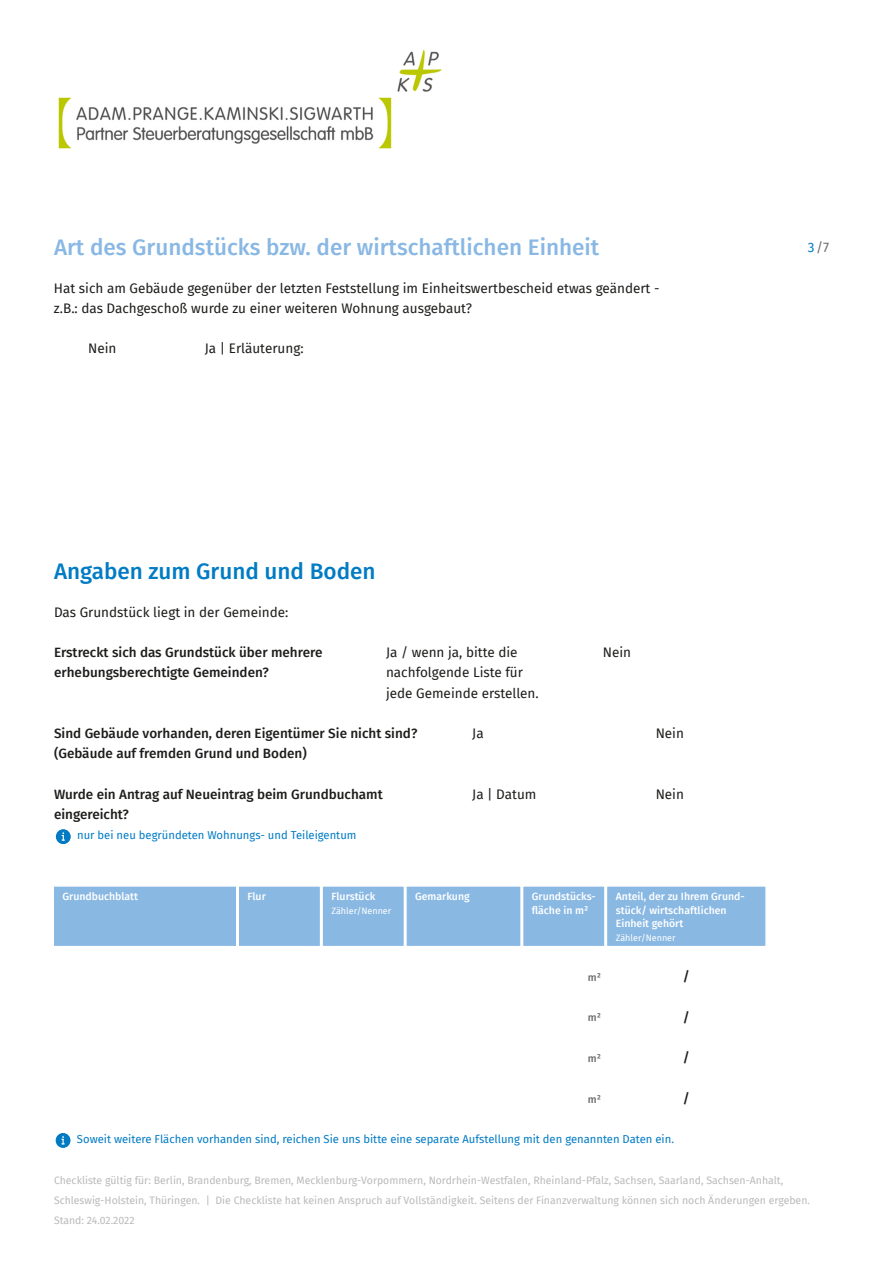
<style>
.page{position:relative;width:893px;height:1263px;background:#fff}
.page>*{position:absolute;margin:0;border:0;box-sizing:border-box;transform-origin:0 0}
.t1{font:500 22.5px "Fira Sans";color:#89b8e4}
.t2{font:500 22.5px "Fira Sans";color:#007bc4}
.t3{font:13.5px/20.2px "Fira Sans";color:#1d1d1b}
.t4{font:500 13.5px/20.2px "Fira Sans";color:#1d1d1b}
.t5{font:13.5px "Fira Sans";color:#6b6b6a}
.t6{font:11.25px "Fira Sans";color:#007bc4}
.t7{font:10.5px/20.2px "Fira Sans";color:#bababa}
.t8{font:500 10.5px/13.5px "Fira Sans";color:#fff}
.t9{font:500 10.5px "Fira Sans";letter-spacing:-.005em;color:#6b6b6a}
.t10{font:9px "Fira Sans";color:#fff}
.s1{color:#007bc4}
</style>
<div class="page">
<svg style="left:56px;top:829px;width:15px;height:15px"></svg>
<div style="left:54px;top:886px;width:712px;height:60px;background:#89b8e3"></div>
<svg style="left:56px;top:1133px;width:14px;height:15px"></svg>
<img style="left:58px;top:50px;width:384px;height:99px">
<h1 class="t1" style="left:54px;top:229px;width:547px">Art des Grundstücks bzw. der wirtschaftlichen Einheit</h1>
<p class="t3" style="left:54px;top:277px;width:607px">Hat sich am Gebäude gegenüber der letzten Feststellung im Einheitswertbescheid etwas geändert - z.B.: das Dachgeschoß wurde zu einer weiteren Wohnung ausgebaut?</p>
<p class="t3" style="left:88px;top:338px;width:30px">Nein</p>
<p class="t3" style="left:205px;top:338px;width:100px">Ja | Erläuterung:</p>
<p class="t5" style="left:808px;top:237px;width:23px"><span class="s1">3</span>/7</p>
<h1 class="t2" style="left:54px;top:553px;width:323px">Angaben zum Grund und Boden</h1>
<p class="t3" style="left:54px;top:601px;width:236px">Das Grundstück liegt in der Gemeinde:</p>
<p class="t4" style="left:54px;top:641px;width:270px">Erstreckt sich das Grundstück über mehrere erhebungsberechtigte Gemeinden?</p>
<p class="t3" style="left:386px;top:642px;width:154px">Ja / wenn ja, bitte die nachfolgende Liste für jede Gemeinde erstellen.</p>
<p class="t4" style="left:54px;top:722px;width:365px">Sind Gebäude vorhanden, deren Eigentümer Sie nicht sind? (Gebäude auf fremden Grund und Boden)</p>
<p class="t4" style="left:54px;top:783px;width:330px">Wurde ein Antrag auf Neueintrag beim Grundbuchamt eingereicht?</p>
<p class="t6" style="left:77px;top:827px;width:281px">nur bei neu begründeten Wohnungs- und Teileigentum</p>
<p class="t3" style="left:472px;top:723px;width:13px">Ja</p>
<p class="t3" style="left:472px;top:784px;width:66px">Ja | Datum</p>
<p class="t3" style="left:603px;top:642px;width:30px">Nein</p>
<p class="t3" style="left:656px;top:723px;width:30px">Nein</p>
<p class="t3" style="left:656px;top:784px;width:30px">Nein</p>
<p class="t8" style="left:63px;top:889px;width:77px">Grundbuchblatt</p>
<p class="t8" style="left:247px;top:889px;width:20px">Flur</p>
<p class="t8" style="left:532px;top:889px;width:65px">Grundstücks&shy;fläche in m²</p>
<p class="t8" style="left:331px;top:889px;width:45px">Flurstück</p>
<p class="t10" style="left:331px;top:904px;width:61px">Zähler/Nenner</p>
<p class="t8" style="left:415px;top:889px;width:56px">Gemarkung</p>
<p class="t8" style="left:616px;top:889px;width:129px">Anteil, der zu Ihrem Grund&shy;stück/ wirtschaftlichen<br>Einheit gehört</p>
<p class="t10" style="left:616px;top:931px;width:61px">Zähler/Nenner</p>
<p class="t9" style="left:588px;top:969px;width:15px">m²</p>
<p class="t9" style="left:588px;top:1009px;width:15px">m²</p>
<p class="t9" style="left:588px;top:1050px;width:15px">m²</p>
<p class="t9" style="left:588px;top:1090px;width:15px">m²</p>
<p class="t6" style="left:77px;top:1131px;width:599px">Soweit weitere Flächen vorhanden sind, reichen Sie uns bitte eine separate Aufstellung mit den genannten Daten ein.</p>
<p class="t4" style="left:683px;top:965px;width:9px">/</p>
<p class="t4" style="left:683px;top:1006px;width:9px">/</p>
<p class="t4" style="left:683px;top:1046px;width:9px">/</p>
<p class="t4" style="left:683px;top:1087px;width:9px">/</p>
<p class="t7" style="left:54px;top:1169px;width:757px">Checkliste gültig für: Berlin, Brandenburg, Bremen, Mecklenburg-Vorpommern, Nordrhein-Westfalen, Rheinland-Pfalz, Sachsen, Saarland, Sachsen-Anhalt,<br>Schleswig-Holstein, Thüringen. | Die Checkliste hat keinen Anspruch auf Vollständigkeit. Seitens der Finanzverwaltung können sich noch Änderungen ergeben.<br>Stand: 24.02.2022</p>
</div>
